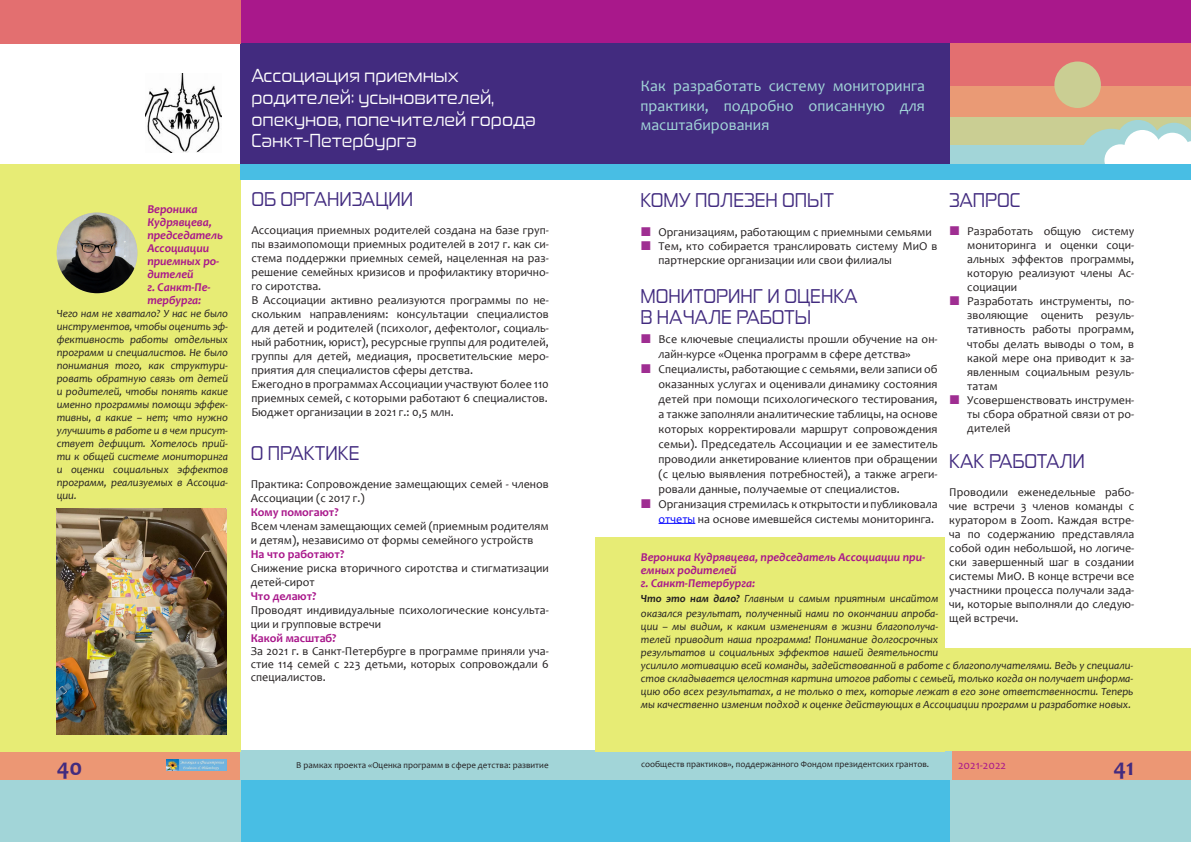
<style>
.page{position:relative;width:1191px;height:842px;background:#fff}
.page>*{position:absolute;margin:0;border:0;box-sizing:border-box;transform-origin:0 0}
.t1{font:700 24px "Candara";color:#422b7f}
.Заголовок_1{font:19px/20.9px "Zekton Rg";color:#422b7f}
.Основной_текст{font:19px "Zekton Rg";color:#422b7f}
.Заголовок_осн{font:18px/21.6px "Zekton Rg";color:#fff}
.t2{font:16px/19.2px "Candara";color:#a2d5d8;text-align:justify}
.Основной_текст-2{font:12px/14px "Candara";color:#231f20;text-align:justify}
.Основной_текст-3{font:italic 700 12px/13px "Candara";color:#a9188b}
.Основной_текст-4{font:700 12px "Candara";color:#a9188b}
.t3{font:12px "Candara";color:#a9188b}
.Основной_текст-5{font:italic 11px/13px "Candara";color:#231f20}
.Основной_текст-6{font:9px "Candara";color:#231f20}
.s1{font-family:"Inter";color:#9f2e92}
.s2{color:#00f}
.s3{font-weight:700}
</style>
<div class="page">
<div style="left:949px;top:751px;width:242px;height:32px;background:#ec9774"></div>
<div style="left:0;top:751px;width:241px;height:32px;background:#ec9774"></div>
<div style="left:240px;top:750px;width:711px;height:30px;background:#a2d5d8"></div>
<div style="left:240px;top:0;width:709px;height:172px;background:#422b7f"></div>
<div style="left:0;top:172px;width:240px;height:579px;background:#e7ec75"></div>
<img style="left:145px;top:74px;width:77px;height:79px">
<img style="left:57px;top:213px;width:80px;height:80px;border-radius:40px">
<div style="left:0;top:0;width:950px;height:43px;background:#a9188b"></div>
<div style="left:0;top:0;width:240px;height:43px;background:#e36f70"></div>
<div style="left:0;top:781px;width:241px;height:61px;background:#a2d5d8"></div>
<img style="left:167px;top:759px;width:59px;height:11px">
<div style="left:0;top:164px;width:240px;height:16px;background:#e7ec75"></div>
<div style="left:595px;top:537px;width:349px;height:214px;background:#e7ec75"></div>
<div style="left:841px;top:648px;width:350px;height:103px;background:#e7ec75"></div>
<div style="left:241px;top:781px;width:709px;height:61px;background:#48bee4"></div>
<div style="left:950px;top:781px;width:241px;height:61px;background:#a2d5d8"></div>
<div style="left:951px;top:0;width:240px;height:43px;background:#a9188b"></div>
<div style="left:950px;top:85px;width:241px;height:38px;background:#ea9a75"></div>
<div style="left:951px;top:141px;width:240px;height:23px;background:#a2d5d8"></div>
<div style="left:950px;top:117px;width:241px;height:28px;background:#cace93"></div>
<div style="left:950px;top:43px;width:241px;height:43px;background:#e36f70"></div>
<div style="left:950px;top:0;width:241px;height:42px;background:#a9188b"></div>
<div style="left:1054px;top:62px;width:47px;height:46px;background:#cace93;border-radius:50%"></div>
<div style="left:1080px;top:129px;width:62px;height:61px;background:#a2d5d8;border-radius:50%"></div>
<div style="left:1116px;top:120px;width:43px;height:42px;background:#a2d5d8;border-radius:50%"></div>
<div style="left:1104px;top:144px;width:32px;height:32px;background:#fff;border-radius:50%"></div>
<div style="left:1124px;top:130px;width:36px;height:36px;background:#fff;border-radius:50%"></div>
<svg style="left:1152px;top:123px;width:39px;height:31px"></svg>
<div style="left:1155px;top:133px;width:34px;height:34px;background:#fff;border-radius:50%"></div>
<div style="left:1122px;top:154px;width:69px;height:12px;background:#fff"></div>
<div style="left:240px;top:164px;width:951px;height:16px;background:#48bee4"></div>
<div style="left:241px;top:180px;width:950px;height:19px;background:#fff"></div>
<hr style="left:658px;top:523px;width:37px;height:1px;background:#00f">
<img style="left:57px;top:508px;width:170px;height:226px">
<p class="Основной_текст-3" style="left:147px;top:203px;width:77px">Вероника<br>Кудрявцева, председатель<br>Ассоциации приемных ро&shy;дителей</p>
<p class="Основной_текст-3" style="left:147px;top:281px;width:65px">г. Санкт-Пе&shy;тербурга:</p>
<p class="Основной_текст-5" style="left:57px;top:307px;width:173px;text-align:justify">Чего нам не хватало? У нас не было инструментов, чтобы оценить эф&shy;фективность работы отдельных программ и специалистов. Не было понимания того, как структури&shy;ровать обратную связь от детей и родителей, чтобы понять какие именно программы помощи эффек&shy;тивны, а какие – нет; что нужно улучшить в работе и в чем присут&shy;ствует дефицит. Хотелось прий&shy;ти к общей системе мониторинга и оценки социальных эффектов программ, реализуемых в Ассоциа&shy;ции.</p>
<p class="Заголовок_осн" style="left:251px;top:64px;width:286px">Ассоциация приемных родителей: усыновителей, опекунов, попечителей города<br>Санкт-Петербурга</p>
<p class="Заголовок_1" style="left:251px;top:188px;width:163px">ОБ ОРГАНИЗАЦИИ</p>
<p class="Основной_текст-2" style="left:251px;top:223px;width:299px">Ассоциация приемных родителей создана на базе груп&shy;пы взаимопомощи приемных родителей в 2017 г. как си&shy;стема поддержки приемных семей, нацеленная на раз&shy;решение семейных кризисов и профилактику вторично&shy;го сиротства.</p>
<p class="Основной_текст-2" style="left:251px;top:293px;width:299px">В Ассоциации активно реализуются программы по не&shy;скольким направлениям: консультации специалистов для детей и родителей (психолог, дефектолог, социаль&shy;ный работник, юрист), ресурсные группы для родителей, группы для детей, медиация, просветительские меро&shy;приятия для специалистов сферы детства.</p>
<p class="Основной_текст-2" style="left:251px;top:377px;width:299px">Ежегодно в программах Ассоциации участвуют более 110 приемных семей, с которыми работают 6 специалистов.</p>
<p class="Основной_текст-2" style="left:251px;top:405px;width:204px">Бюджет организации в 2021 г.: 0,5 млн.</p>
<p class="Заголовок_1" style="left:251px;top:442px;width:110px">О ПРАКТИКЕ</p>
<p class="Основной_текст-2" style="left:251px;top:477px;width:299px">Практика: Сопровождение замещающих семей - членов<br>Ассоциации (с 2017 г.)</p>
<p class="Основной_текст-4" style="left:251px;top:504px;width:89px">Кому помогают?</p>
<p class="Основной_текст-2" style="left:251px;top:519px;width:299px">Всем членам замещающих семей (приемным родителям и детям), независимо от формы семейного устройств</p>
<p class="Основной_текст-4" style="left:251px;top:546px;width:95px">На что работают?</p>
<p class="Основной_текст-2" style="left:251px;top:561px;width:299px">Снижение риска вторичного сиротства и стигматизации детей-сирот</p>
<p class="Основной_текст-4" style="left:251px;top:588px;width:67px">Что делают?</p>
<p class="Основной_текст-2" style="left:251px;top:603px;width:299px">Проводят индивидуальные психологические консульта&shy;ции и групповые встречи</p>
<p class="Основной_текст-4" style="left:251px;top:630px;width:87px">Какой масштаб?</p>
<p class="Основной_текст-2" style="left:251px;top:644px;width:299px;line-height:13px">За 2021 г. в Санкт-Петербурге в программе приняли уча&shy;стие 114 семей с 223 детьми, которых сопровождали 6 специалистов.</p>
<p class="t2" style="left:640px;top:76px;width:286px">Как разработать систему мониторинга практики, подробно описанную для масштабирования</p>
<p class="Основной_текст" style="left:640px;top:188px;width:195px">КОМУ ПОЛЕЗЕН ОПЫТ</p>
<p class="Основной_текст-2" style="left:640px;top:225px;width:293px"><span class="s1">■</span> Организациям, работающим с приемными семьями</p>
<p class="Основной_текст-2" style="left:658px;top:239px;width:280px;text-indent:-18px"><span class="s1">■</span> Тем, кто собирается транслировать систему МиО в партнерские организации или свои филиалы</p>
<p class="Заголовок_1" style="left:640px;top:285px;width:219px">МОНИТОРИНГ И ОЦЕНКА<br>В НАЧАЛЕ РАБОТЫ</p>
<p class="Основной_текст-2" style="left:658px;top:331px;width:280px;line-height:15px;text-indent:-18px"><span class="s1">■</span> Все ключевые специалисты прошли обучение на он&shy;лайн-курсе «Оценка программ в сфере детства»</p>
<p class="Основной_текст-2" style="left:658px;top:361px;width:281px;line-height:15px;text-indent:-18px"><span class="s1">■</span> Специалисты, работающие с семьями, вели записи об оказанных услугах и оценивали динамику состояния детей при помощи психологического тестирования, а также заполняли аналитические таблицы, на основе которых корректировали маршрут сопровождения семьи). Председатель Ассоциации и ее заместитель проводили анкетирование клиентов при обращении (с целью выявления потребностей), а также агреги&shy;ровали данные, получаемые от специалистов.</p>
<p class="Основной_текст-2" style="left:640px;top:496px;width:299px;line-height:15px;text-align:right"><span class="s1">■</span> Организация стремилась к открытости и публиковала <span class="s2">отчеты</span> на основе имевшейся системы мониторинга.</p>
<p class="Заголовок_1" style="left:949px;top:189px;width:73px">ЗАПРОС</p>
<p class="Основной_текст-2" style="left:967px;top:224px;width:168px;text-indent:-18px"><span class="s1">■</span> Разработать общую систему мониторинга и оценки соци&shy;альных эффектов программы, которую реализуют члены Ас&shy;социации</p>
<p class="Основной_текст-2" style="left:967px;top:294px;width:168px;text-indent:-18px"><span class="s1">■</span> Разработать инструменты, по&shy;зволяющие оценить резуль&shy;тативность работы программ, чтобы делать выводы о том, в какой мере она приводит к за&shy;явленным социальным резуль&shy;татам</p>
<p class="Основной_текст-2" style="left:967px;top:392px;width:168px;text-indent:-18px"><span class="s1">■</span> Усовершенствовать инструмен&shy;ты сбора обратной связи от ро&shy;дителей</p>
<p class="Заголовок_1" style="left:949px;top:450px;width:137px">КАК РАБОТАЛИ</p>
<p class="Основной_текст-2" style="left:949px;top:485px;width:186px">Проводили еженедельные рабо&shy;чие встречи 3 членов команды с куратором в Zoom. Каждая встре&shy;ча по содержанию представляла собой один небольшой, но логиче&shy;ски завершенный шаг в создании системы МиО. В конце встречи все участники процесса получали зада&shy;чи, которые выполняли до следую&shy;щей встречи.</p>
<p class="Основной_текст-3" style="left:641px;top:550px;width:286px">Вероника Кудрявцева, председатель Ассоциации при&shy;емных родителей</p>
<p class="Основной_текст-3" style="left:641px;top:576px;width:116px">г. Санкт-Петербурга:</p>
<p class="Основной_текст-5" style="left:641px;top:591px;width:299px;line-height:15px"><span class="s3">Что это нам дало?</span> Главным и самым приятным инсайтом оказался результат, полученный нами по окончании апроба-</p>
<p class="Основной_текст-5" style="left:641px;top:620px;width:494px">ции – мы видим, к каким изменениям в жизни благополуча-<br>телей приводит наша программа! Понимание долгосрочных<br>результатов и социальных эффектов нашей деятельности<br>усилило мотивацию всей команды, задействованной в работе с благополучателями. Ведь у специали&shy;стов складывается целостная картина итогов работы с семьей, только когда он получает информа&shy;цию обо всех результатах, а не только о тех, которые лежат в его зоне ответственности. Теперь мы качественно изменим подход к оценке действующих в Ассоциации программ и разработке новых.</p>
<p class="Основной_текст-6" style="left:641px;top:758px;width:289px">сообществ практиков», поддержанного Фондом президентских грантов.</p>
<p class="Основной_текст-6" style="left:296px;top:759px;width:254px">В рамках проекта «Оценка программ в сфере детства: развитие</p>
<h1 class="t1" style="left:57px;top:752px;width:27px">40</h1>
<h1 class="t1" style="left:1113px;top:752px;width:22px">41</h1>
<p class="t3" style="left:958px;top:758px;width:50px">2021-2022</p>
</div>
